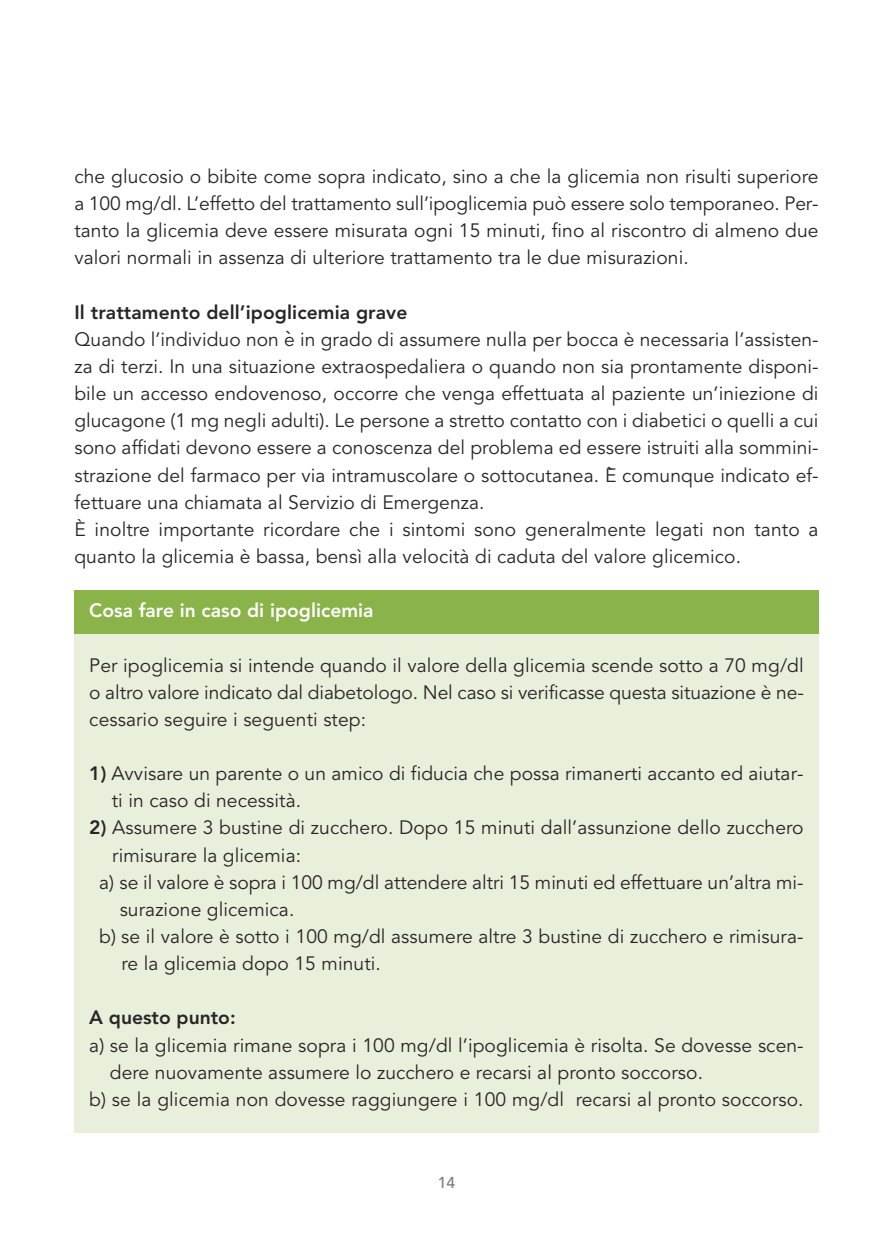
<style>
.page{position:relative;width:893px;height:1241px;background:#fff}
.page>*{position:absolute;margin:0;border:0;box-sizing:border-box;transform-origin:0 0}
.t1{font:19.25px/27.1px "Avenir";letter-spacing:.005em;color:#272526;text-align:justify}
.t2{font:800 19.25px "Avenir";color:#fff}
.t3{font:800 19.25px "Avenir";color:#272526}
.t4{font:500 15.75px "Avenir";color:#7d7c7d}
.s1{font-weight:800}
.s2{font-family:"Lucida Grande"}
</style>
<div class="page">
<div style="left:74px;top:600px;width:745px;height:532px;background:#e8f0db"></div>
<div style="left:74px;top:590px;width:745px;height:43px;background:#8ab349"></div>
<p class="t1" style="left:74px;top:163px;width:746px">che glucosio o bibite come sopra indicato, sino a che la glicemia non risulti superiore a 100 mg/dl. L’effetto del trattamento sull’ipoglicemia può essere solo temporaneo. Per&shy;tanto la glicemia deve essere misurata ogni 15 minuti, fino al riscontro di almeno due valori normali in assenza di ulteriore trattamento tra le due misurazioni.</p>
<p class="t1" style="left:74px;top:299px;width:746px;text-align:left"><span class="s1">Il trattamento dell’ipoglicemia grave<br></span>Quando l’individuo non e<span class="s2">̀</span>in grado di assumere nulla per bocca è necessaria l’assisten&shy;za di terzi. In una situazione extraospedaliera o quando non sia prontamente disponi&shy;bile un accesso endovenoso, occorre che venga effettuata al paziente un’iniezione di glucagone (1 mg negli adulti). Le persone a stretto contatto con i diabetici o quelli a cui sono affidati devono essere a conoscenza del problema ed essere istruiti alla sommini&shy;strazione del farmaco per via intramuscolare o sottocutanea. E<span class="s2">̀</span>comunque indicato ef&shy;fettuare una chiamata al Servizio di Emergenza.<br>È inoltre importante ricordare che i sintomi sono generalmente legati non tanto a quanto la glicemia è bassa, bensì alla velocità di caduta del valore glicemico.</p>
<p class="t2" style="left:89px;top:595px;width:286px">Cosa fare in caso di ipoglicemia</p>
<p class="t1" style="left:89px;top:651px;width:716px">Per ipoglicemia si intende quando il valore della glicemia scende sotto a 70 mg/dl o altro valore indicato dal diabetologo. Nel caso si verificasse questa situazione è ne&shy;cessario seguire i seguenti step:</p>
<p class="t1" style="left:112px;top:760px;width:693px;text-indent:-23px"><span class="s1">1)</span> Avvisare un parente o un amico di fiducia che possa rimanerti accanto ed aiutar&shy;ti in caso di necessità.</p>
<p class="t1" style="left:89px;top:814px;width:716px"><span class="s1">2)</span> Assumere 3 bustine di zucchero. Dopo 15 minuti dall’assunzione dello zucchero</p>
<p class="t1" style="left:112px;top:841px;width:190px">rimisurare la glicemia:</p>
<p class="t1" style="left:99px;top:868px;width:706px">a) se il valore è sopra i 100 mg/dl attendere altri 15 minuti ed effettuare un’altra mi-</p>
<p class="t1" style="left:120px;top:895px;width:176px">surazione glicemica.</p>
<p class="t1" style="left:99px;top:923px;width:706px">b) se il valore è sotto i 100 mg/dl assumere altre 3 bustine di zucchero e rimisura-</p>
<p class="t1" style="left:121px;top:950px;width:261px">re la glicemia dopo 15 minuti.</p>
<p class="t3" style="left:89px;top:1002px;width:148px">A questo punto:</p>
<p class="t1" style="left:89px;top:1031px;width:716px">a) se la glicemia rimane sopra i 100 mg/dl l’ipoglicemia è risolta. Se dovesse scen-</p>
<p class="t1" style="left:110px;top:1058px;width:595px">dere nuovamente assumere lo zucchero e recarsi al pronto soccorso.</p>
<p class="t1" style="left:89px;top:1085px;width:716px">b) se la glicemia non dovesse raggiungere i 100 mg/dl recarsi al pronto soccorso.</p>
<p class="t4" style="left:438px;top:1176px;width:19px">14</p>
</div>
